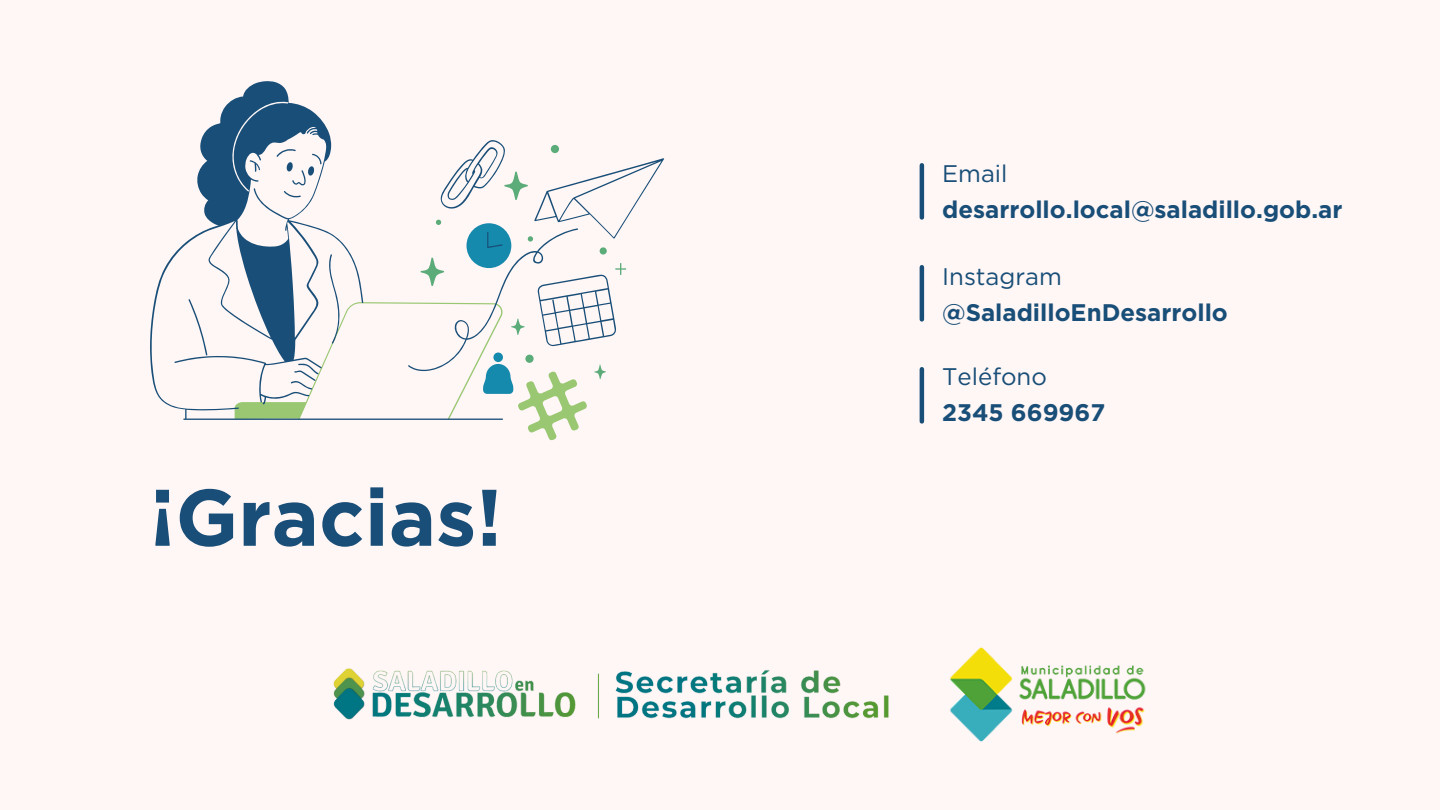
<style>
.page{position:relative;width:1440px;height:810px;background:#fff6f6}
.page>*{position:absolute;margin:0;border:0;box-sizing:border-box;transform-origin:0 0}
.t1{font:700 80px "Gotham";color:#184e77}
.t2{font:700 24px "Gotham";color:#184e77}
.t3{font:24px "Gotham";color:#184e77}
</style>
<div class="page">
<svg style="left:528px;top:420px;width:51px;height:21px"></svg>
<svg style="left:150px;top:81px;width:514px;height:339px"></svg>
<svg style="left:420px;top:145px;width:206px;height:234px"></svg>
<svg style="left:230px;top:99px;width:59px;height:93px"></svg>
<hr style="left:920px;top:165px;width:4px;height:52px;background:#184e77">
<hr style="left:920px;top:267px;width:4px;height:52px;background:#184e77">
<hr style="left:920px;top:369px;width:4px;height:52px;background:#184e77">
<img style="left:333px;top:668px;width:556px;height:52px">
<img style="left:950px;top:647px;width:196px;height:94px">
<p class="t1" style="left:150px;top:469px;width:354px">¡Gracias!</p>
<p class="t3" style="left:942px;top:159px;width:67px">Email</p>
<p class="t2" style="left:942px;top:195px;width:402px">desarrollo.local@saladillo.gob.ar</p>
<p class="t3" style="left:942px;top:262px;width:121px">Instagram</p>
<p class="t2" style="left:942px;top:298px;width:287px">@SaladilloEnDesarrollo</p>
<p class="t3" style="left:942px;top:361px;width:106px">Teléfono</p>
<p class="t2" style="left:942px;top:398px;width:165px">2345 669967</p>
</div>
